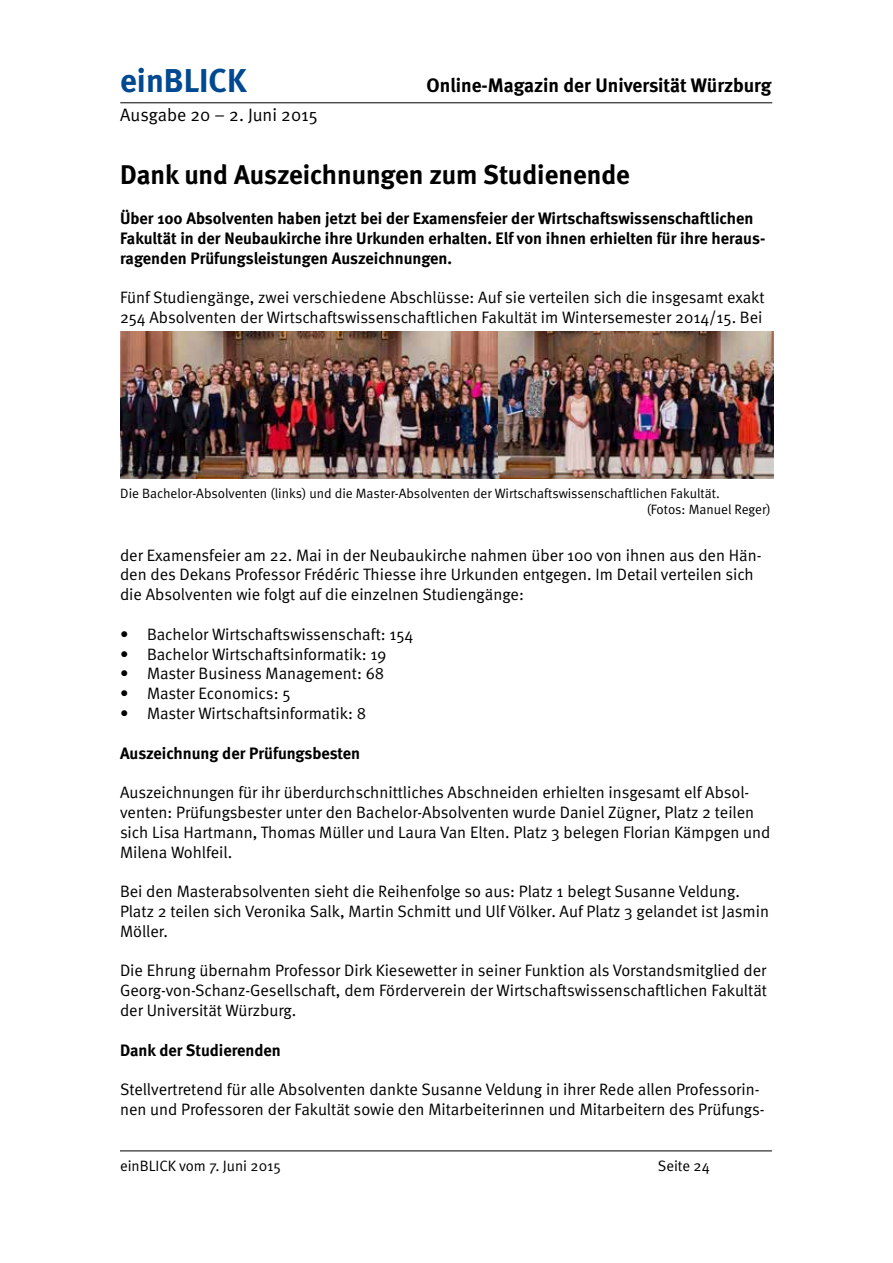
<style>
.page{position:relative;width:893px;height:1263px;background:#fff}
.page>*{position:absolute;margin:0;border:0;box-sizing:border-box;transform-origin:0 0}
.t1{font:700 33px "Meta";color:#004990}
.t2{font:700 27px "Meta";color:#000}
.t3{font:700 19.5px "Meta";color:#000}
.t4{font:18px "Meta Normal";color:#000}
.t5{font:16.5px/19.8px "Meta Normal";color:#000}
.t6{font:700 16.5px/19.8px "Meta";color:#000}
.t7{font:15px "Meta Normal";color:#000}
.t8{font:13.5px/16.2px "Meta Normal";color:#000}
</style>
<div class="page">
<hr style="left:120px;top:102px;width:652px;height:1px;background:#000">
<hr style="left:120px;top:1150px;width:652px;height:1px;background:#000">
<img style="left:120px;top:331px;width:653px;height:147px">
<h1 class="t1" style="left:120px;top:61px;width:128px">einBLICK</h1>
<p class="t3" style="left:427px;top:74px;width:346px">Online-Magazin der Universität Würzburg</p>
<p class="t4" style="left:120px;top:105px;width:199px">Ausgabe 20 – 2. Juni 2015</p>
<h2 class="t2" style="left:120px;top:159px;width:511px">Dank und Auszeichnungen zum Studienende</h2>
<p class="t6" style="left:120px;top:208px;width:647px">Über 100 Absolventen haben jetzt bei der Examensfeier der Wirtschaftswissenschaftlichen<br>Fakultät in der Neubaukirche ihre Urkunden erhalten. Elf von ihnen erhielten für ihre heraus&shy;ragenden Prüfungsleistungen Auszeichnungen.</p>
<p class="t5" style="left:120px;top:287px;width:646px">Fünf Studiengänge, zwei verschiedene Abschlüsse: Auf sie verteilen sich die insgesamt exakt<br>254 Absolventen der Wirtschaftswissenschaftlichen Fakultät im Wintersemester 2014/15. Bei</p>
<p class="t8" style="left:647px;top:485px;width:125px;text-indent:-526px">Die Bachelor-Absolventen (links) und die Master-Absolventen der Wirtschaftswissenschaftlichen Fakultät.<br>(Fotos: Manuel Reger)</p>
<p class="t5" style="left:120px;top:545px;width:643px">der Examensfeier am 22. Mai in der Neubaukirche nahmen über 100 von ihnen aus den Hän&shy;den des Dekans Professor Frédéric Thiesse ihre Urkunden entgegen. Im Detail verteilen sich die Absolventen wie folgt auf die einzelnen Studiengänge:</p>
<p class="t5" style="left:120px;top:624px;width:295px">• Bachelor Wirtschaftswissenschaft: 154</p>
<p class="t5" style="left:120px;top:644px;width:268px">• Bachelor Wirtschaftsinformatik: 19</p>
<p class="t5" style="left:120px;top:664px;width:266px">• Master Business Management: 68</p>
<p class="t5" style="left:120px;top:683px;width:172px">• Master Economics: 5</p>
<p class="t5" style="left:120px;top:703px;width:248px">• Master Wirtschaftsinformatik: 8</p>
<p class="t6" style="left:120px;top:743px;width:242px">Auszeichnung der Prüfungsbesten</p>
<p class="t5" style="left:120px;top:782px;width:652px">Auszeichnungen für ihr überdurchschnittliches Abschneiden erhielten insgesamt elf Absol&shy;venten: Prüfungsbester unter den Bachelor-Absolventen wurde Daniel Zügner, Platz 2 teilen sich Lisa Hartmann, Thomas Müller und Laura Van Elten. Platz 3 belegen Florian Kämpgen und Milena Wohlfeil.</p>
<p class="t5" style="left:120px;top:881px;width:650px">Bei den Masterabsolventen sieht die Reihenfolge so aus: Platz 1 belegt Susanne Veldung.<br>Platz 2 teilen sich Veronika Salk, Martin Schmitt und Ulf Völker. Auf Platz 3 gelandet ist Jasmin<br>Möller.</p>
<p class="t5" style="left:120px;top:961px;width:648px;text-align:justify">Die Ehrung übernahm Professor Dirk Kiesewetter in seiner Funktion als Vorstandsmitglied der Georg-von-Schanz-Gesellschaft, dem Förderverein der Wirtschaftswissenschaftlichen Fakultät der Universität Würzburg.</p>
<p class="t6" style="left:120px;top:1040px;width:162px">Dank der Studierenden</p>
<p class="t5" style="left:120px;top:1079px;width:646px">Stellvertretend für alle Absolventen dankte Susanne Veldung in ihrer Rede allen Professorin&shy;nen und Professoren der Fakultät sowie den Mitarbeiterinnen und Mitarbeitern des Prüfungs-</p>
<p class="t7" style="left:120px;top:1157px;width:162px">einBLICK vom 7. Juni 2015</p>
<p class="t7" style="left:658px;top:1157px;width:53px">Seite 24</p>
</div>
